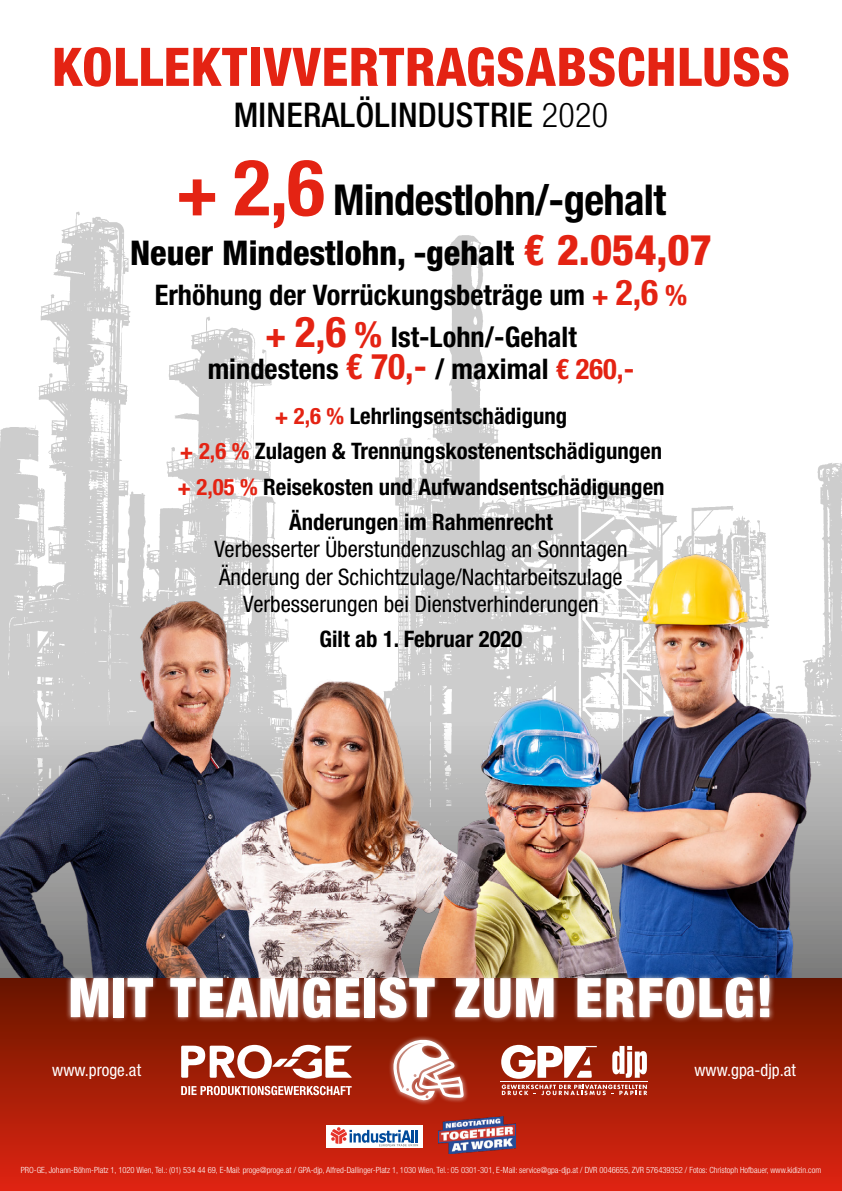
<style>
.page{position:relative;width:842px;height:1191px;background:#fff}
.page>*{position:absolute;margin:0;border:0;box-sizing:border-box;transform-origin:0 0}
.t1{font:900 condensed 54.7px "Helvetica Neue LT Std";letter-spacing:.03em;color:#fff}
.t2{font:800 condensed 53.2px "Helvetica Neue LT Std";letter-spacing:.01em;color:#e42313}
.t3{font:700 condensed 42.6px "Helvetica Neue LT Std";letter-spacing:-.015em;color:#000}
.t4{font:800 condensed 34.1px "Helvetica Neue LT Std";color:#000}
.t5{font:500 condensed 34.1px "Helvetica Neue LT Std";letter-spacing:.01em;color:#000}
.t6{font:700 condensed 28.4px/42px "Helvetica Neue LT Std";color:#000;text-align:center}
.t7{font:700 condensed 22.7px/35.3px "Helvetica Neue LT Std";color:#000;text-align:center}
.t8{font:condensed 22.7px/27.3px "Helvetica Neue LT Std";color:#000;text-align:center}
.t9{font:condensed 17px "Helvetica Neue LT Std";color:#fff}
.t10{font:300 condensed 8.5px "Helvetica Neue LT Std";color:#fff}
.s1{font-weight:300}
.s2{font-size:71px;color:#e42313}
.s3{font-size:78.1px;color:#e42313}
.s4{font-size:42.6px;color:#e42313}
.s5{color:#e42313}
.s6{font-size:35.5px;color:#e42313}
</style>
<div class="page">
<img style="left:0;top:211px;width:842px;height:322px">
<img style="left:0;top:533px;width:842px;height:445px">
<div style="left:0;top:978px;width:842px;height:213px;background:linear-gradient(to bottom,#661600,#e12512)"></div>
<div style="left:65px;top:972px;width:710px;height:51px;background:#fff;opacity:.7"></div>
<div style="left:388px;top:1035px;width:80px;height:70px;background:#fff;opacity:.7"></div>
<svg style="left:390px;top:1037px;width:74px;height:64px"></svg>
<svg style="left:181px;top:1044px;width:171px;height:51px"></svg>
<hr style="left:500px;top:1081px;width:148px;height:1px;background:#fff">
<svg style="left:501px;top:1044px;width:96px;height:34px"></svg>
<svg style="left:612px;top:1046px;width:35px;height:31px"></svg>
<svg style="left:502px;top:1084px;width:145px;height:11px;background:#c46a5b"></svg>
<img style="left:438px;top:1116px;width:78px;height:37px">
<div style="left:326px;top:1125px;width:96px;height:22px;background:#fff"></div>
<svg style="left:331px;top:1127px;width:87px;height:19px"></svg>
<h2 class="t2" style="left:52px;top:34px;width:740px">KOLLEKTIVVERTRAGSABSCHLUSS</h2>
<h3 class="t5" style="left:234px;top:94px;width:376px">MINERALÖLINDUSTRIE <span class="s1">2020</span></h3>
<h3 class="t3" style="left:176px;top:175px;width:492px"><span class="s2">+</span> <span class="s3">2,6</span> Mindestlohn/-gehalt</h3>
<h3 class="t4" style="left:130px;top:232px;width:583px">Neuer Mindestlohn, -gehalt <span class="s4">€ 2.054,07</span></h3>
<h3 class="t6" style="left:155px;top:273px;width:534px">Erhöhung der Vorrückungsbeträge um <span class="s5">+</span> <span class="s6">2,6</span> <span class="s5">% </span><span class="s6">+</span> <span class="s4">2,6</span> <span class="s6">%</span> Ist-Lohn/-Gehalt</h3>
<h3 class="t6" style="left:208px;top:347px;width:428px">mindestens <span class="s6">€ 70,-</span> / maximal <span class="s5">€ 260,-</span></h3>
<h3 class="t7" style="left:177px;top:398px;width:489px"><span class="s5">+ 2,6 %</span> Lehrlingsentschädigung<br><span class="s5">+ 2,6 %</span> Zulagen &amp; Trennungskostenentschädigungen <span class="s5">+ 2,05 %</span> Reisekosten und Aufwandsentschädigungen Änderungen im Rahmenrecht</h3>
<h3 class="t8" style="left:214px;top:535px;width:414px">Verbesserter Überstundenzuschlag an Sonntagen<br>Änderung der Schichtzulage/Nachtarbeitszulage<br>Verbesserungen bei Dienstverhinderungen</h3>
<h3 class="t7" style="left:320px;top:621px;width:204px">Gilt ab 1. Februar 2020</h3>
<h1 class="t1" style="left:69px;top:965px;width:706px">MIT TEAMGEIST ZUM ERFOLG!</h1>
<h3 class="t9" style="left:52px;top:1060px;width:90px">www.proge.at</h3>
<h3 class="t9" style="left:694px;top:1060px;width:103px">www.gpa-djp.at</h3>
<p class="t10" style="left:21px;top:1165px;width:802px">PRO-GE, Johann-Böhm-Platz 1, 1020 Wien, Tel.: (01) 534 44 69, E-Mail: proge@proge.at / GPA-djp, Alfred-Dallinger-Platz 1, 1030 Wien, Tel.: 05 0301-301, E-Mail: service@gpa-djp.at / DVR 0046655, ZVR 576439352 / Fotos: Christoph Hofbauer, www.kidizin.com</p>
</div>
